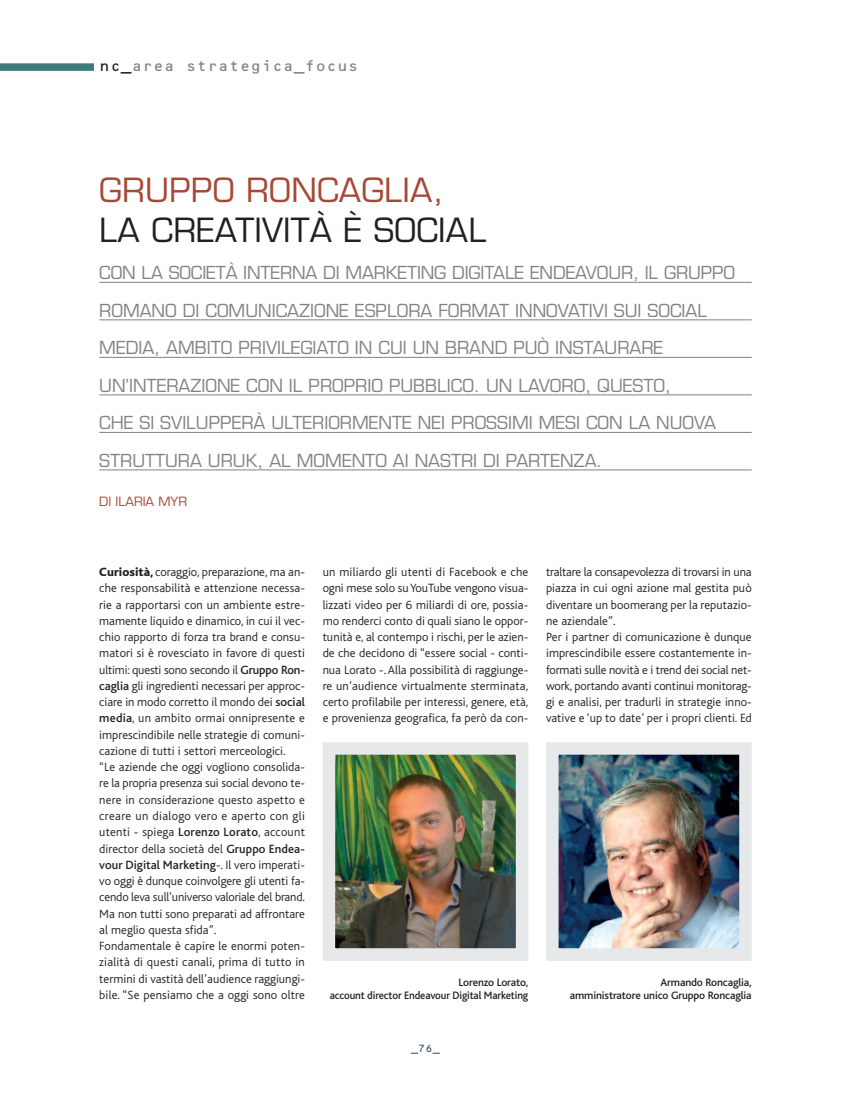
<style>
.page{position:relative;width:851px;height:1099px;background:#fff}
.page>*{position:absolute;margin:0;border:0;box-sizing:border-box;transform-origin:0 0}
.t1{font:32.5px "Eurostile";letter-spacing:.005em;color:#231f20}
.t2{font:32.5px "Eurostile";letter-spacing:.005em;color:#a74736}
.t3{font:17.5px/37.5px "Eurostile";color:#808285}
.t4{font:15px "Microscan B";color:#808285}
.t5{font:300 12.5px/16.2px "Bliss";letter-spacing:.005em;color:#231f20}
.t6{font:12.5px "Eurostile";color:#a74736}
.t7{font:500 11.25px/12.5px "Bliss";letter-spacing:-.01em;color:#231f20;text-align:right}
.t8{font:10px "Microscan B";color:#3d5065}
.s1{color:#231f20}
.s2{font-weight:800}
.s3{font-weight:500}
</style>
<div class="page">
<hr style="left:99px;top:282px;width:652px;height:1px;background:#808285">
<hr style="left:99px;top:319px;width:652px;height:1px;background:#808285">
<hr style="left:99px;top:357px;width:652px;height:1px;background:#808285">
<hr style="left:99px;top:394px;width:652px;height:1px;background:#808285">
<hr style="left:99px;top:432px;width:652px;height:1px;background:#808285">
<hr style="left:99px;top:469px;width:652px;height:1px;background:#808285">
<div style="left:0;top:63px;width:94px;height:8px;background:#3e7b7b"></div>
<img style="left:335px;top:755px;width:180px;height:192px">
<div style="left:322px;top:742px;width:206px;height:218px;border:12px solid #e7e8e9"></div>
<img style="left:559px;top:755px;width:179px;height:192px">
<div style="left:546px;top:742px;width:205px;height:218px;border:12px solid #e7e8e9"></div>
<p class="t4" style="left:99px;top:57px;width:261px"><span class="s1">nc_</span>area strategica_focus</p>
<h1 class="t2" style="left:99px;top:177px;width:346px">GRUPPO RONCAGLIA,</h1>
<h1 class="t1" style="left:99px;top:217px;width:389px">LA CREATIVITÀ È SOCIAL</h1>
<p class="t3" style="left:99px;top:256px;width:637px">CON LA SOCIETÀ INTERNA DI MARKETING DIGITALE ENDEAVOUR, IL GRUPPO ROMANO DI COMUNICAZIONE ESPLORA FORMAT INNOVATIVI SUI SOCIAL MEDIA, AMBITO PRIVILEGIATO IN CUI UN BRAND PUÒ INSTAURARE UN’INTERAZIONE CON IL PROPRIO PUBBLICO. UN LAVORO, QUESTO,<br>CHE SI SVILUPPERÀ ULTERIORMENTE NEI PROSSIMI MESI CON LA NUOVA STRUTTURA URUK, AL MOMENTO AI NASTRI DI PARTENZA.</p>
<p class="t6" style="left:99px;top:496px;width:89px">DI ILARIA MYR</p>
<p class="t5" style="left:99px;top:565px;width:207px"><span class="s2">Curiosità,</span> coraggio, preparazione, ma an&shy;che responsabilità e attenzione necessa&shy;rie a rapportarsi con un ambiente estre&shy;mamente liquido e dinamico, in cui il vec&shy;chio rapporto di forza tra brand e consu&shy;matori si è rovesciato in favore di questi ultimi: questi sono secondo il <span class="s3">Gruppo Ron&shy;caglia</span> gli ingredienti necessari per approc&shy;ciare in modo corretto il mondo dei <span class="s3">social media</span>, un ambito ormai onnipresente e imprescindibile nelle strategie di comuni&shy;cazione di tutti i settori merceologici.<br>“Le aziende che oggi vogliono consolida&shy;re la propria presenza sui social devono te&shy;nere in considerazione questo aspetto e creare un dialogo vero e aperto con gli utenti - spiega <span class="s3">Lorenzo Lorato</span>, account director della società del <span class="s3">Gruppo Endea&shy;vour Digital Marketing</span>-. Il vero imperati&shy;vo oggi è dunque coinvolgere gli utenti fa&shy;cendo leva sull’universo valoriale del brand.<br>Ma non tutti sono preparati ad affrontare al meglio questa sfida”.<br>Fondamentale è capire le enormi poten&shy;zialità di questi canali, prima di tutto in termini di vastità dell’audience raggiungi&shy;bile. “Se pensiamo che a oggi sono oltre</p>
<p class="t5" style="left:322px;top:565px;width:207px;text-align:justify">un miliardo gli utenti di Facebook e che ogni mese solo suYouTube vengono visua&shy;lizzati video per 6 miliardi di ore, possia&shy;mo renderci conto di quali siano le oppor&shy;tunità e, al contempo i rischi, per le azien&shy;de che decidono di “essere social - conti&shy;nua Lorato -.Alla possibilità di raggiunge&shy;re un’audience virtualmente sterminata, certo profilabile per interessi, genere, età, e provenienza geografica, fa però da con-</p>
<p class="t5" style="left:546px;top:565px;width:207px">traltare la consapevolezza di trovarsi in una piazza in cui ogni azione mal gestita può diventare un boomerang per la reputazio&shy;ne aziendale”.<br>Per i partner di comunicazione è dunque imprescindibile essere costantemente in&shy;formati sulle novità e i trend dei social net&shy;work, portando avanti continui monitorag&shy;gi e analisi, per tradurli in strategie inno&shy;vative e ‘up to date’ per i propri clienti. Ed</p>
<p class="t7" style="left:330px;top:977px;width:200px">Lorenzo Lorato,<br>account director Endeavour Digital Marketing</p>
<p class="t7" style="left:569px;top:977px;width:183px">Armando Roncaglia,<br>amministratore unico Gruppo Roncaglia</p>
<p class="t8" style="left:411px;top:1042px;width:30px">_76_</p>
</div>
